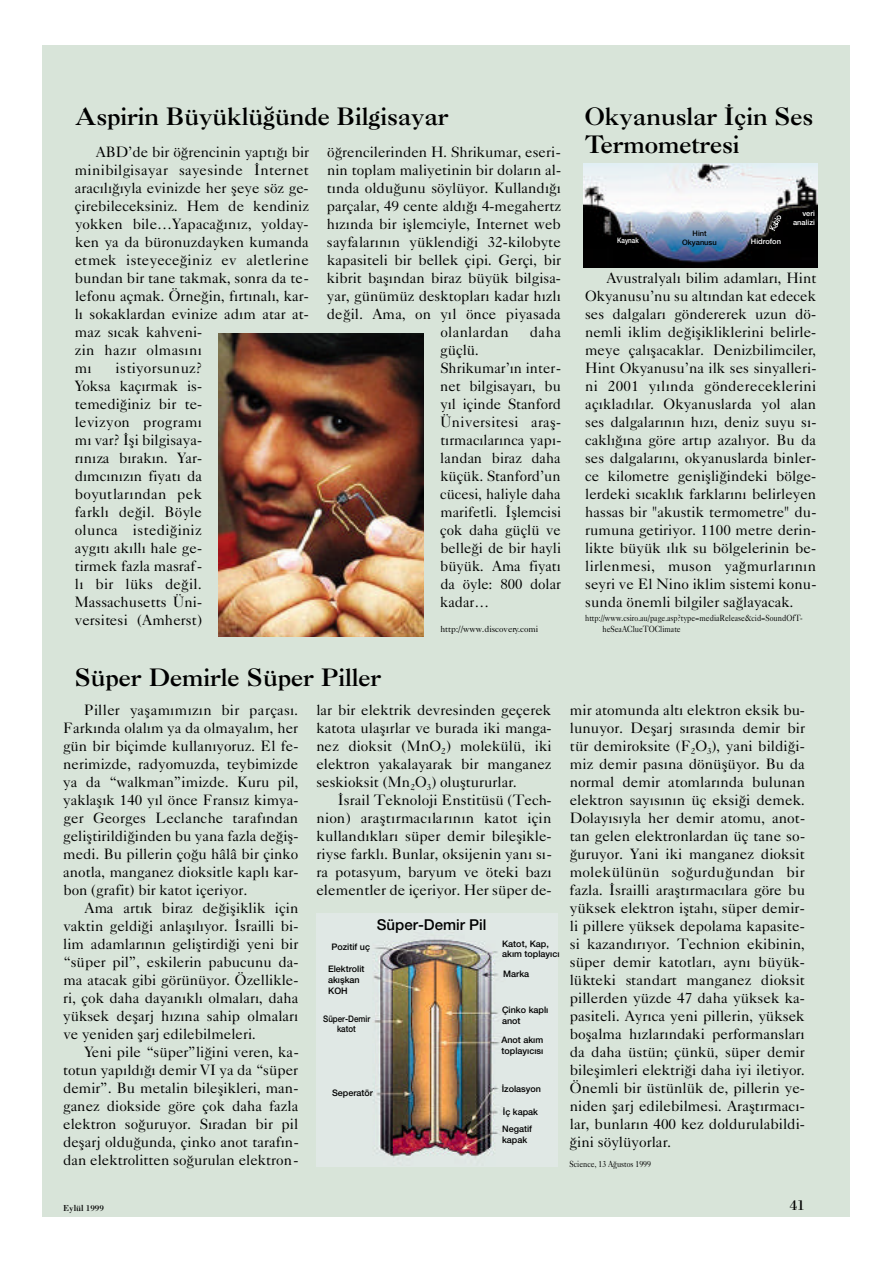
<style>
.page{position:relative;width:893px;height:1263px;background:#fff}
.page>*{position:absolute;margin:0;border:0;box-sizing:border-box;transform-origin:0 0}
.t1{font:24px "Caslon Three";color:#000}
.t2{font:15px/18px "Caslon Five Forty";color:#000;text-align:justify}
.t3{font:500 15px "Helvetica Neue";color:#000}
.t4{font:15px "Bodoni";color:#000}
.t5{font:500 9px/10.8px "Helvetica Neue";color:#000}
.t6{font:9px/10.5px "Caslon Five Forty";color:#000;scale:.85 1}
.t7{font:9px "Caslon Five Forty";color:#000}
.t8{font:500 9px/10.5px "Helvetica Neue";color:#000;text-align:center;scale:.89 1}
.t9{font:9px "Bodoni";color:#000}
.t10{font:500 7.5px/9px "Helvetica Neue";color:#fff;text-align:right}
.t11{font:500 7.5px/9px "Helvetica Neue";color:#000;text-align:center}
.t12{font:500 7.5px "Helvetica Neue";color:#fff;scale:.84 1}
</style>
<div class="page">
<div style="left:42px;top:45px;width:807px;height:1171px;background:#d8e4d9"></div>
<img style="left:583px;top:164px;width:234px;height:104px">
<img style="left:219px;top:334px;width:204px;height:303px">
<img style="left:316px;top:914px;width:241px;height:253px">
<svg style="left:767px;top:214px;width:17px;height:20px"></svg>
<h1 class="t1" style="left:75px;top:107px;width:375px">Aspirin Büyüklüğünde Bilgisayar</h1>
<p class="t2" style="left:96px;top:144px;width:215px">ABD’de bir öğrencinin yaptığı bir</p>
<p class="t2" style="left:75px;top:162px;width:236px;text-align:left">minibilgisayar sayesinde İntern e t aracılığıyla evinizde her şeye söz ge&shy;çirebileceksiniz. Hem de kendiniz yokken bile…Yapacağınız, yolday&shy;ken ya da büronuzdayken kumanda etmek isteyeceğiniz ev aletlerine bundan bir tane takmak, sonra da te&shy;lefonu açmak. Örneğin, fırtınalı, kar&shy;lı sokaklardan evinize adım atar at&shy;maz sıcak kahveni-<br>zin hazır olmasını<br>mı</p>
<p class="t2" style="left:75px;top:360px;width:129px;text-indent:41px">istiyorsunuz?<br>Yoksa kaçırmak is&shy;temediğiniz bir te&shy;levizyon pro g r a m ı mı var? İşi bilgisaya&shy;rınıza bırakın. Ya r&shy;dımcınızın fiyatı da boyutlarından pek farklı değil. Böyle olunca istediğiniz aygıtı akıllı hale ge&shy;tirmek fazla masraf&shy;lı bir lüks değil.<br>Massachusetts Üni&shy;versitesi (Amherst)</p>
<p class="t2" style="left:327px;top:144px;width:235px">öğrencilerinden H. Shrikumar, eseri-</p>
<p class="t2" style="left:327px;top:162px;width:235px">nin toplam maliyetinin bir doların al-</p>
<p class="t2" style="left:327px;top:180px;width:235px">tında olduğunu söylüyor. Kullandığı</p>
<p class="t2" style="left:327px;top:198px;width:236px">parçalar, 49 cente aldığı 4-megahertz</p>
<p class="t2" style="left:327px;top:216px;width:236px">hızında bir işlemciyle, Internet web</p>
<p class="t2" style="left:327px;top:234px;width:235px">sayfalarının yüklendiği 32-kilobyte</p>
<p class="t2" style="left:327px;top:252px;width:236px">kapasiteli bir bellek çipi. Gerçi, bir</p>
<p class="t2" style="left:327px;top:270px;width:235px">kibrit başından biraz büyük bilgisa-</p>
<p class="t2" style="left:327px;top:288px;width:235px">yar, günümüz desktopları kadar hızlı</p>
<p class="t2" style="left:327px;top:306px;width:235px">değil. Ama, on yıl önce piyasada</p>
<p class="t2" style="left:440px;top:324px;width:70px">o l a n l a rdan</p>
<p class="t2" style="left:530px;top:324px;width:33px">daha</p>
<p class="t2" style="left:440px;top:342px;width:123px;text-align:left">güçlü.<br>Shrikumar’ın inter&shy;net bilgisayarı, bu yıl içinde Stanford<br>Üniversitesi araş&shy;tırmacılarınca yapı&shy;landan biraz daha küçük. Stanford’un cücesi, haliyle daha marifetli. İşlemcisi çok daha güçlü ve belleği de bir hayli büyük. Ama fiyatı da öyle: 800 dolar kadar…</p>
<p class="t7" style="left:440px;top:625px;width:99px">http://www.discovery.comi</p>
<h1 class="t1" style="left:585px;top:107px;width:229px">Okyanuslar İçin Ses</h1>
<h1 class="t1" style="left:585px;top:135px;width:156px">Termometresi</h1>
<p class="t12" style="left:617px;top:237px;width:27px">Kaynak</p>
<p class="t11" style="left:682px;top:230px;width:36px">Hint<br>Okyanusu</p>
<p class="t10" style="left:751px;top:238px;width:32px">Hidrofon</p>
<p class="t10" style="left:793px;top:209px;width:23px">veri analizi</p>
<p class="t2" style="left:585px;top:270px;width:233px;text-indent:22px">Avustralyalı bilim adamları, Hint Okyanusu’nu su altından kat edecek ses dalgaları göndererek uzun dö&shy;nemli iklim değişikliklerini belirle&shy;meye çalışacaklar. Denizbilimciler, Hint Okyanusu’na ilk ses sinyalleri&shy;ni 2001 yılında göndere c e k l e r i n i a ç ı k l a d ı l a r. Okyanuslarda yol alan ses dalgalarının hızı, deniz suyu sı&shy;caklığına göre artıp azalıyor. Bu da ses dalgalarını, okyanuslarda binler&shy;ce kilometre genişliğindeki bölge&shy;lerdeki sıcaklık farklarını belirleyen hassas bir "akustik termometre" du&shy;rumuna getiriyor. 1100 metre derin&shy;likte büyük ılık su bölgelerinin be&shy;lirlenmesi, muson yağmurlarının seyri ve El Nino iklim sistemi konu&shy;sunda önemli bilgiler sağlayacak.</p>
<p class="t6" style="left:602px;top:614px;width:237px;text-indent:-17px">http://www.csiro.au/page.asp?type=mediaRelease&amp;cid=SoundOfT&shy;heSeaAClueTOClimate</p>
<h1 class="t1" style="left:75px;top:668px;width:308px">Süper Demirle Süper Piller</h1>
<p class="t2" style="left:63px;top:702px;width:237px;text-indent:22px">Piller yaşamımızın bir parçası.<br>Farkında olalım ya da olmayalım, her gün bir biçimde kullanıyoruz. El fe&shy;nerimizde, radyomuzda, teybimizde ya da “walkman”imizde. Kuru pil, yaklaşık 140 yıl önce Fransız kimya&shy;ger Georges Leclanche tarafından geliştirildiğinden bu yana fazla değiş&shy;medi. Bu pillerin çoğu hâlâ bir çinko anotla, manganez dioksitle kaplı kar&shy;bon (grafit) bir katot içeriyor.</p>
<p class="t2" style="left:63px;top:900px;width:237px;text-indent:21px">Ama artık biraz değişiklik için vaktin geldiği anlaşılıyor. İsrailli bi&shy;lim adamlarının geliştirdiği yeni bir “süper pil”, eskilerin pabucunu da&shy;ma atacak gibi görünüyor. Özellikle&shy;ri, çok daha dayanıklı olmaları, daha yüksek deşarj hızına sahip olmaları ve yeniden şarj edilebilmeleri.</p>
<p class="t2" style="left:63px;top:1044px;width:237px;text-indent:22px">Yeni pile “süper”liğini veren, ka&shy;totun yapıldığı demir VI ya da “süper demir”. Bu metalin bileşikleri, man&shy;ganez diokside göre çok daha fazla elektron soğuruyor. Sıradan bir pil deşarj olduğunda, çinko anot tarafın&shy;dan elektrolitten soğurulan elektron-</p>
<p class="t2" style="left:316px;top:702px;width:237px">lar bir elektrik devresinden geçerek katota ulaşırlar ve burada iki manga&shy;nez dioksit (MnO<sub>2</sub>) molekülü, iki elektron yakalayarak bir manganez seskioksit (Mn<sub>2</sub>O<sub>3</sub>) oluştururlar.</p>
<p class="t2" style="left:316px;top:792px;width:237px;text-indent:22px">İsrail Teknoloji Enstitüsü (Tech&shy;nion) araştırmacılarının katot için kullandıkları süper demir bileşikle&shy;riyse farklı. Bunlar, oksijenin yanı sı&shy;ra potasyum, baryum ve öteki bazı elementler de içeriyor. Her süper de-</p>
<p class="t3" style="left:377px;top:919px;width:111px">Süper-Demir Pil</p>
<p class="t5" style="left:331px;top:942px;width:40px">Pozitif uç</p>
<p class="t5" style="left:328px;top:965px;width:38px">Elektrolit akışkan<br>KOH</p>
<p class="t8" style="left:323px;top:1014px;width:54px">Süper-Demir katot</p>
<p class="t5" style="left:332px;top:1088px;width:43px">Seperatör</p>
<p class="t5" style="left:502px;top:939px;width:59px">Katot, Kap, akım toplayıcı</p>
<p class="t5" style="left:503px;top:969px;width:28px">Marka</p>
<p class="t5" style="left:502px;top:1005px;width:48px">Çinko kaplı anot</p>
<p class="t5" style="left:501px;top:1035px;width:43px">Anot akım toplayıcısı</p>
<p class="t5" style="left:501px;top:1084px;width:41px">İzolasyon</p>
<p class="t5" style="left:502px;top:1103px;width:37px;line-height:17.7px">İç kapak<br>Negatif</p>
<p class="t5" style="left:502px;top:1135px;width:27px">kapak</p>
<p class="t2" style="left:569px;top:702px;width:237px">mir atomunda altı elektron eksik bu&shy;lunuyor. Deşarj sırasında demir bir tür demiroksite (F<sub>2</sub>O<sub>3</sub>), yani bildiği&shy;miz demir pasına dönüşüyor. Bu da normal demir atomlarında bulunan elektron sayısının üç eksiği demek.<br>Dolayısıyla her demir atomu, anot&shy;tan gelen elektronlardan üç tane so&shy;ğuruyor. Yani iki manganez dioksit molekülünün soğurduğundan bir fazla. İsrailli araştırmacılara göre bu yüksek elektron iştahı, süper demir&shy;li pillere yüksek depolama kapasite&shy;si kazandırıyor. Technion ekibinin, süper demir katotları, aynı büyük&shy;lükteki standart manganez dioksit pillerden yüzde 47 daha yüksek ka&shy;pasiteli. Ayrıca yeni pillerin, yüksek boşalma hızlarındaki performansları da daha üstün; çünkü, süper demir bileşimleri elektriği daha iyi iletiyor.<br>Önemli bir üstünlük de, pillerin ye&shy;niden şarj edilebilmesi. Araştırmacı&shy;lar, bunların 400 kez doldurulabildi&shy;ğini söylüyorlar.</p>
<p class="t6" style="left:569px;top:1160px;width:97px">Science, 13 Ağustos 1999</p>
<p class="t9" style="left:63px;top:1204px;width:42px">Eylül 1999</p>
<p class="t4" style="left:789px;top:1200px;width:16px">41</p>
</div>
